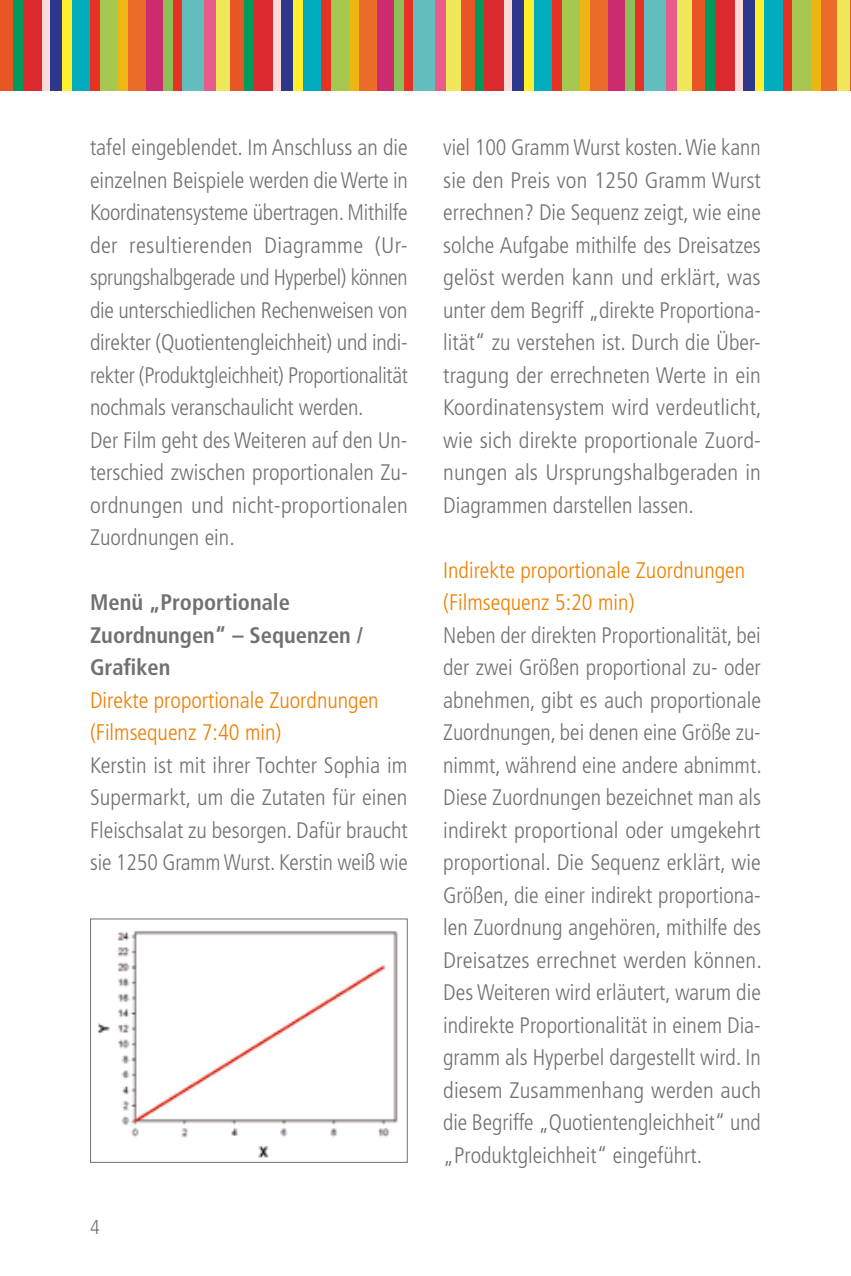
<style>
.page{position:relative;width:851px;height:1276px;background:#fff}
.page>*{position:absolute;margin:0;border:0;box-sizing:border-box;transform-origin:0 0}
.t1{font:300 condensed 22.5px/32.5px "Frutiger LT Std";letter-spacing:-.005em;color:#707173;text-align:justify}
.t2{font:300 condensed 22.5px/32.5px "Frutiger LT Std";color:#ee7f00}
.t3{font:700 condensed 22.5px/32.5px "Frutiger LT Std";color:#707173}
.t4{font:300 condensed 20px "Frutiger LT Std";color:#707173}
</style>
<div class="page">
<div style="left:0;top:0;width:13px;height:90px;background:#e85626"></div>
<div style="left:13px;top:0;width:10px;height:90px;background:#009a5d"></div>
<div style="left:23px;top:0;width:19px;height:90px;background:#dc292e"></div>
<div style="left:42px;top:0;width:9px;height:90px;background:#fbdbd8"></div>
<div style="left:51px;top:0;width:11px;height:90px;background:#2d378b"></div>
<div style="left:62px;top:0;width:10px;height:90px;background:#ffef2d"></div>
<div style="left:72px;top:0;width:18px;height:90px;background:#00adbe"></div>
<div style="left:90px;top:0;width:10px;height:90px;background:#e53225"></div>
<div style="left:100px;top:0;width:18px;height:90px;background:#a6c750"></div>
<div style="left:118px;top:0;width:10px;height:90px;background:#edb613"></div>
<div style="left:128px;top:0;width:18px;height:90px;background:#eb6c29"></div>
<div style="left:146px;top:0;width:17px;height:90px;background:#cc2b6e"></div>
<div style="left:163px;top:0;width:10px;height:90px;background:#8cbf59"></div>
<div style="left:173px;top:0;width:10px;height:90px;background:#e53225"></div>
<div style="left:183px;top:0;width:21px;height:90px;background:#61bebc"></div>
<div style="left:204px;top:0;width:11px;height:90px;background:#e85b8a"></div>
<div style="left:215px;top:0;width:15px;height:90px;background:#f0e75b"></div>
<div style="left:230px;top:0;width:14px;height:90px;background:#e85626"></div>
<div style="left:244px;top:0;width:9px;height:90px;background:#009a5d"></div>
<div style="left:253px;top:0;width:20px;height:90px;background:#dc292e"></div>
<div style="left:273px;top:0;width:8px;height:90px;background:#fbdbd8"></div>
<div style="left:281px;top:0;width:12px;height:90px;background:#2d378b"></div>
<div style="left:293px;top:0;width:10px;height:90px;background:#ffef2d"></div>
<div style="left:303px;top:0;width:18px;height:90px;background:#00adbe"></div>
<div style="left:321px;top:0;width:10px;height:90px;background:#e53225"></div>
<div style="left:331px;top:0;width:18px;height:90px;background:#a6c750"></div>
<div style="left:349px;top:0;width:10px;height:90px;background:#edb613"></div>
<div style="left:359px;top:0;width:18px;height:90px;background:#eb6c29"></div>
<div style="left:377px;top:0;width:16px;height:90px;background:#cc2b6e"></div>
<div style="left:393px;top:0;width:10px;height:90px;background:#8cbf59"></div>
<div style="left:403px;top:0;width:10px;height:90px;background:#e53225"></div>
<div style="left:413px;top:0;width:22px;height:90px;background:#61bebc"></div>
<div style="left:435px;top:0;width:11px;height:90px;background:#e85b8a"></div>
<div style="left:446px;top:0;width:15px;height:90px;background:#f0e75b"></div>
<div style="left:461px;top:0;width:13px;height:90px;background:#e85626"></div>
<div style="left:474px;top:0;width:10px;height:90px;background:#009a5d"></div>
<div style="left:484px;top:0;width:20px;height:90px;background:#dc292e"></div>
<div style="left:504px;top:0;width:8px;height:90px;background:#fbdbd8"></div>
<div style="left:512px;top:0;width:12px;height:90px;background:#2d378b"></div>
<div style="left:524px;top:0;width:10px;height:90px;background:#ffef2d"></div>
<div style="left:534px;top:0;width:18px;height:90px;background:#00adbe"></div>
<div style="left:552px;top:0;width:10px;height:90px;background:#e53225"></div>
<div style="left:562px;top:0;width:18px;height:90px;background:#a6c750"></div>
<div style="left:580px;top:0;width:10px;height:90px;background:#edb613"></div>
<div style="left:590px;top:0;width:18px;height:90px;background:#eb6c29"></div>
<div style="left:608px;top:0;width:16px;height:90px;background:#cc2b6e"></div>
<div style="left:624px;top:0;width:10px;height:90px;background:#8cbf59"></div>
<div style="left:634px;top:0;width:10px;height:90px;background:#e53225"></div>
<div style="left:644px;top:0;width:21px;height:90px;background:#61bebc"></div>
<div style="left:665px;top:0;width:12px;height:90px;background:#e85b8a"></div>
<div style="left:677px;top:0;width:15px;height:90px;background:#f0e75b"></div>
<div style="left:692px;top:0;width:13px;height:90px;background:#e85626"></div>
<div style="left:705px;top:0;width:10px;height:90px;background:#009a5d"></div>
<div style="left:715px;top:0;width:20px;height:90px;background:#dc292e"></div>
<div style="left:735px;top:0;width:8px;height:90px;background:#fbdbd8"></div>
<div style="left:743px;top:0;width:11px;height:90px;background:#2d378b"></div>
<div style="left:754px;top:0;width:10px;height:90px;background:#ffef2d"></div>
<div style="left:764px;top:0;width:18px;height:90px;background:#00adbe"></div>
<div style="left:782px;top:0;width:10px;height:90px;background:#e53225"></div>
<div style="left:792px;top:0;width:18px;height:90px;background:#a6c750"></div>
<div style="left:810px;top:0;width:10px;height:90px;background:#edb613"></div>
<div style="left:820px;top:0;width:18px;height:90px;background:#eb6c29"></div>
<div style="left:836px;top:0;width:14px;height:90px;background:#f0e75b"></div>
<hr style="left:850px;top:0;width:1px;height:90px;background:#e85626">
<img style="left:98px;top:931px;width:300px;height:227px">
<p class="t1" style="left:90px;top:131px;width:319px;text-align:left">tafel eingeblendet. Im Anschluss an die einzelnen Beispiele werden die Werte in Koordinatensysteme übertragen. Mithilfe der resultierenden Diagramme (Ur&shy;sprungshalbgerade und Hyperbel) können die unterschiedlichen Rechenweisen von direkter (Quotientengleichheit) und indi&shy;rekter (Produktgleichheit) Proportionalität nochmals veranschaulicht werden.<br>Der Film geht des Weiteren auf den Un&shy;terschied zwischen proportionalen Zu&shy;ordnungen und nicht-proportionalen Zuordnungen ein.</p>
<p class="t3" style="left:90px;top:586px;width:274px">Menü „Proportionale<br>Zuordnungen“ – Sequenzen /<br>Grafiken</p>
<p class="t2" style="left:90px;top:684px;width:290px">Direkte proportionale Zuordnungen (Filmsequenz 7:40 min)</p>
<p class="t1" style="left:90px;top:749px;width:319px">Kerstin ist mit ihrer Tochter Sophia im Supermarkt, um die Zutaten für einen Fleischsalat zu besorgen. Dafür braucht sie 1250 Gramm Wurst. Kerstin weiß wie</p>
<p class="t4" style="left:90px;top:1216px;width:11px">4</p>
<p class="t1" style="left:443px;top:131px;width:320px">viel 100 Gramm Wurst kosten. Wie kann sie den Preis von 1250 Gramm Wurst errechnen? Die Sequenz zeigt, wie eine solche Aufgabe mithilfe des Dreisatzes gelöst werden kann und erklärt, was unter dem Begriff „direkte Proportiona&shy;lität“ zu verstehen ist. Durch die Über&shy;tragung der errechneten Werte in ein Koordinatensystem wird verdeutlicht, wie sich direkte proportionale Zuord&shy;nungen als Ursprungshalbgeraden in Diagrammen darstellen lassen.</p>
<p class="t2" style="left:443px;top:554px;width:303px">Indirekte proportionale Zuordnungen (Filmsequenz 5:20 min)</p>
<p class="t1" style="left:443px;top:619px;width:320px">Neben der direkten Proportionalität, bei der zwei Größen proportional zu- oder abnehmen, gibt es auch proportionale Zuordnungen, bei denen eine Größe zu&shy;nimmt, während eine andere abnimmt.<br>Diese Zuordnungen bezeichnet man als indirekt proportional oder umgekehrt proportional. Die Sequenz erklärt, wie Größen, die einer indirekt proportiona&shy;len Zuordnung angehören, mithilfe des Dreisatzes errechnet werden können.<br>Des Weiteren wird erläutert, warum die indirekte Proportionalität in einem Dia&shy;gramm als Hyperbel dargestellt wird. In diesem Zusammenhang werden auch die Begriffe „Quotientengleichheit“ und „Produktgleichheit“ eingeführt.</p>
</div>
